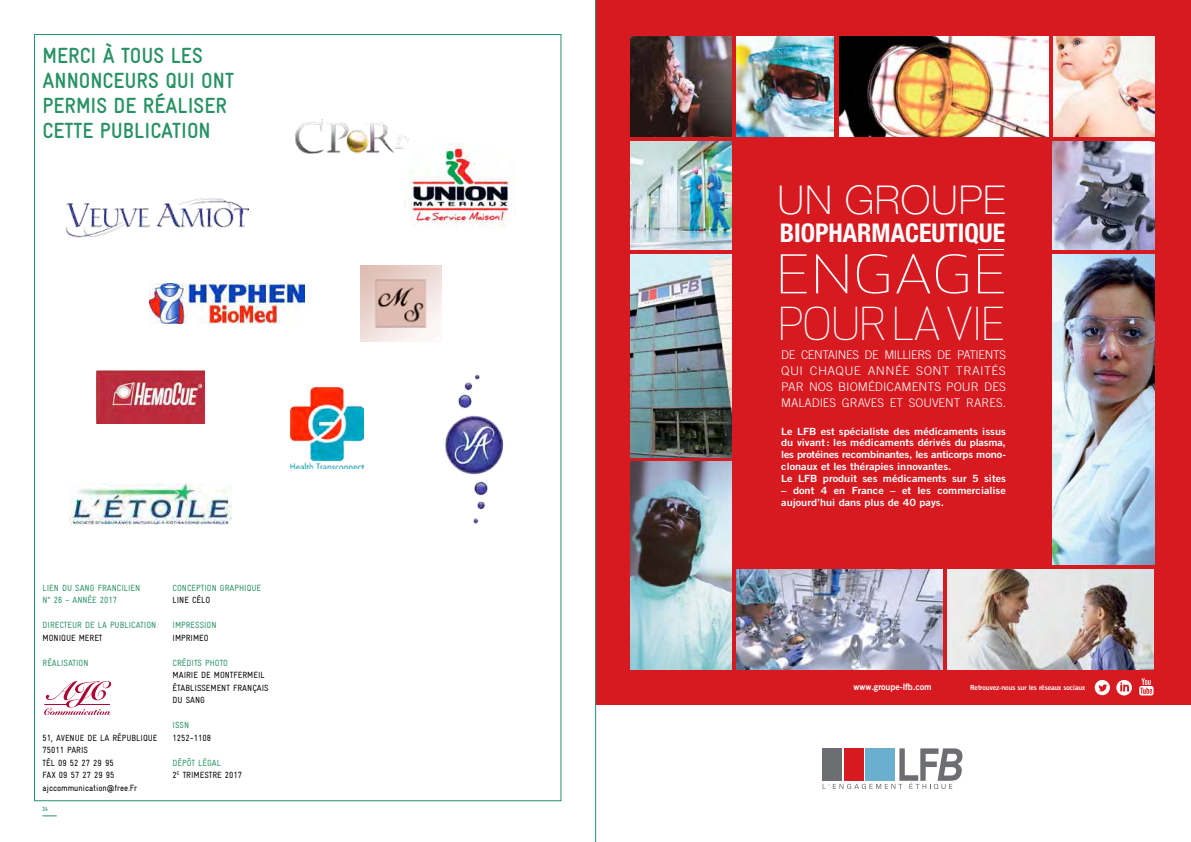
<style>
.page{position:relative;width:1191px;height:842px;background:#fff}
.page>*{position:absolute;margin:0;border:0;box-sizing:border-box;transform-origin:0 0}
.t1{font:52.1px "Apex Sans C Light";color:#fff;scale:1.19 1}
.t2{font:44.3px "Apex Sans C Light";letter-spacing:-.04em;color:#fff}
.t3{font:100 39.8px "Helvetica Neue LT";letter-spacing:.02em;color:#fff}
.t4{font:700 condensed 25.8px "Helvetica Neue LT";color:#fff}
.t5{font:700 condensed 22px "Gravur";color:#289265}
.t6{font:300 11.9px/15.9px "Trade Gothic";color:#fff;text-align:justify}
.t7{font:9.9px/11.9px "Trade Gothic Bold Two";color:#fff;scale:1.1 1}
.t8{font:condensed 9px/12.5px "Gravur";color:#000}
.t9{font:condensed 9px "Gravur";color:#289265}
.t10{font:8.9px "Trade Gothic Bold Two";letter-spacing:-.01em;color:#fff}
.t11{font:7px "Trade Gothic Bold Two";letter-spacing:-.01em;color:#fff}
.t12{font:700 condensed 6px "Gravur";color:#289265}
.s1{color:#289265}
</style>
<div class="page">
<img style="left:295px;top:119px;width:113px;height:35px">
<img style="left:97px;top:370px;width:108px;height:54px">
<img style="left:445px;top:374px;width:59px;height:150px">
<img style="left:65px;top:198px;width:184px;height:39px">
<img style="left:595px;top:0;width:596px;height:842px">
<svg style="left:44px;top:681px;width:67px;height:34px"></svg>
<hr style="left:78px;top:704px;width:32px;height:1px;background:#ab0635">
<img style="left:291px;top:387px;width:73px;height:82px">
<img style="left:149px;top:284px;width:156px;height:40px">
<img style="left:69px;top:483px;width:163px;height:42px">
<img style="left:360px;top:265px;width:81px;height:77px">
<img style="left:404px;top:144px;width:107px;height:84px">
<svg style="left:43px;top:816px;width:14px;height:1px"></svg>
<h3 class="t5" style="left:43px;top:44px;width:25px">MERCI</h3>
<h3 class="t5" style="left:103px;top:44px;width:30px">À TOUS</h3>
<h3 class="t5" style="left:171px;top:44px;width:11px">LES</h3>
<h3 class="t5" style="left:43px;top:69px;width:13px">ANNONCEURS</h3>
<h3 class="t5" style="left:165px;top:69px;width:48px">QUI ONT</h3>
<h3 class="t5" style="left:43px;top:93px;width:12px">PERMIS</h3>
<h3 class="t5" style="left:114px;top:93px;width:41px">DE RÉALISER</h3>
<h3 class="t5" style="left:43px;top:118px;width:11px">CETTE</h3>
<h3 class="t5" style="left:100px;top:118px;width:11px">PUBLICATION</h3>
<p class="t9" style="left:43px;top:583px;width:9px">LIEN</p>
<p class="t9" style="left:62px;top:583px;width:24px">DU SANG</p>
<p class="t9" style="left:98px;top:583px;width:10px">FRANCI</p>
<p class="t9" style="left:124px;top:583px;width:9px">LIEN</p>
<p class="t9" style="left:43px;top:595px;width:36px">N° 26 - ANNÉE</p>
<p class="t9" style="left:100px;top:595px;width:19px">2017</p>
<p class="t9" style="left:43px;top:620px;width:6px">DIRECTEUR</p>
<p class="t9" style="left:85px;top:620px;width:49px">DE LA PUBLICATION</p>
<p class="t8" style="left:43px;top:631px;width:48px">MONIQUE MERET</p>
<p class="t9" style="left:43px;top:658px;width:31px">RÉALISATION</p>
<p class="t8" style="left:43px;top:731px;width:20px">51, AVENUE</p>
<p class="t8" style="left:88px;top:731px;width:31px">DE LA RÉPUB</p>
<p class="t8" style="left:136px;top:731px;width:17px">LIQUE</p>
<p class="t8" style="left:43px;top:744px;width:30px">75011 PARI</p>
<p class="t8" style="left:43px;top:744px;width:96px;text-indent:41px">S<br>TÉL 09 52 27 29 95<br>FAX 09 57 27 29 95<br>AJCCOMMUNICATION@FREE.FR</p>
<p class="t12" style="left:43px;top:805px;width:7px">24</p>
<p class="t9" style="left:173px;top:583px;width:90px">CONCEPTION GRAPHIQUE</p>
<p class="t8" style="left:173px;top:594px;width:39px">LINE CÉLO</p>
<p class="t9" style="left:173px;top:620px;width:46px">IMPRESSION</p>
<p class="t8" style="left:173px;top:631px;width:38px">IMPRIMEO</p>
<p class="t9" style="left:173px;top:658px;width:57px">CRÉDITS PHOTO</p>
<p class="t8" style="left:173px;top:669px;width:11px">MAIRIE</p>
<p class="t8" style="left:173px;top:669px;width:97px;text-indent:29px">DE MONTFERM EIL<br>ÉTABLISSEM ENT FRANÇAIS<br>DU SANG</p>
<p class="t9" style="left:173px;top:720px;width:18px">ISSN</p>
<p class="t8" style="left:173px;top:731px;width:40px">1252-1108</p>
<p class="t8" style="left:173px;top:756px;width:71px"><span class="s1">DÉPÔT LÉGAL<br></span>2<sup>E</sup> TRIM ESTRE 2017</p>
<h3 class="t3" style="left:777px;top:178px;width:229px">UN GROUPE</h3>
<h3 class="t4" style="left:779px;top:217px;width:227px">BIOPHARMACEUTIQUE</h3>
<h1 class="t1" style="left:775px;top:241px;width:197px">ENGAGE</h1>
<h2 class="t2" style="left:777px;top:295px;width:230px">POUR LA VIE</h2>
<p class="t6" style="left:781px;top:347px;width:226px">DE CENTAINES DE MILLIERS DE PATIENTS QUI CHAQUE ANNÉE SONT TRAITÉS PAR NOS BIOMÉDICAMENTS POUR DES MALADIES GRAVES ET SOUVENT RARES.</p>
<p class="t7" style="left:781px;top:425px;width:206px">Le LFB est spécialiste des médicaments issus du vivant : les médicaments dérivés du plasma, les protéines recombinantes, les anticorps mono&shy;clonaux et les thérapies innovantes.<br>Le LFB produit ses médicaments sur 5 sites</p>
<p class="t7" style="left:781px;top:484px;width:206px">– dont 4 en France – et les commercialise aujourd’hui dans plus de 40 pays.</p>
<p class="t10" style="left:853px;top:681px;width:80px">www.groupe-lfb.com</p>
<p class="t11" style="left:970px;top:683px;width:117px">Retrouvez-nous sur les réseaux sociaux</p>
</div>
